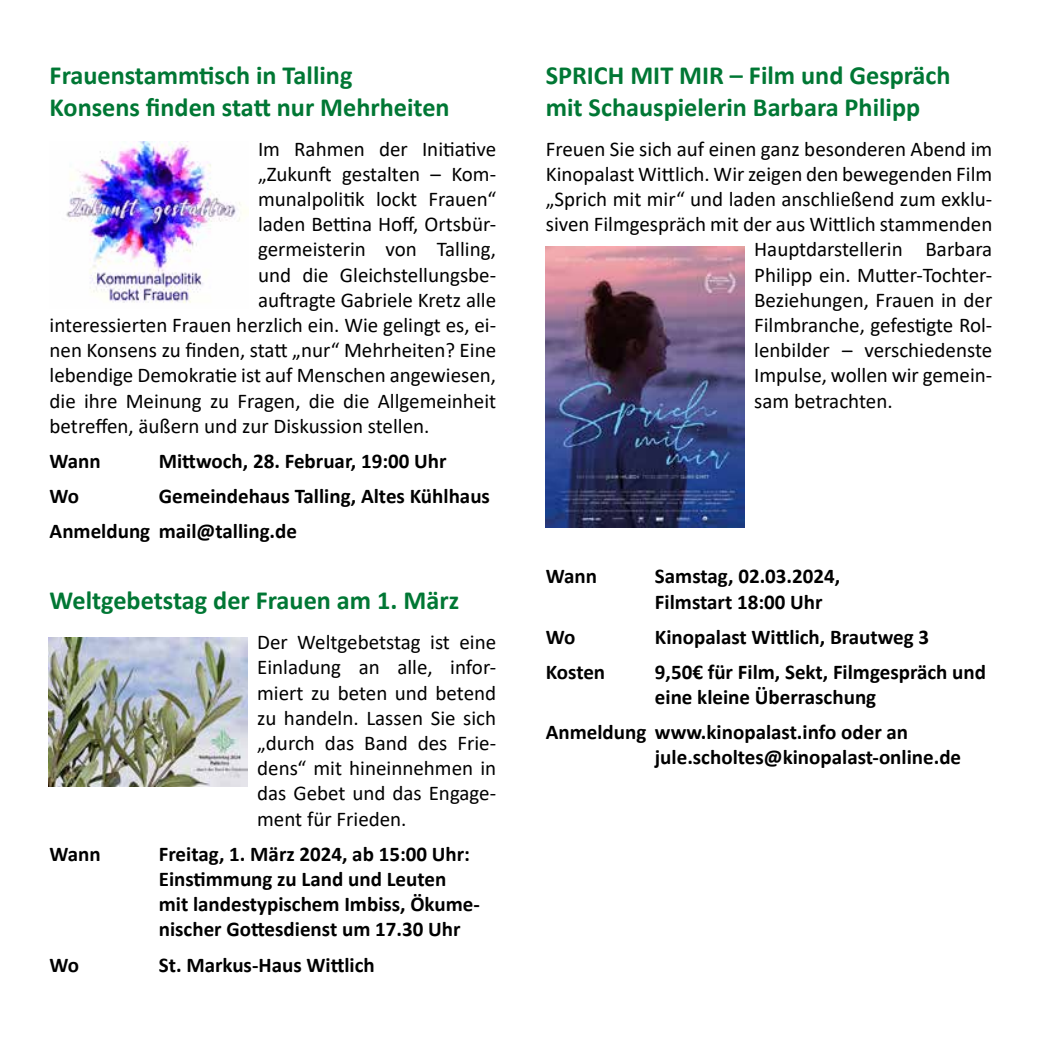
<style>
.page{position:relative;width:1042px;height:1042px;background:#fff}
.page>*{position:absolute;margin:0;border:0;box-sizing:border-box;transform-origin:0 0}
.t1{font:700 26.25px/31.5px "Calibri";color:#007734}
.t2{font:21px/25.2px "Calibri";color:#000;text-align:justify}
.t3{font:700 21px/25.2px "Calibri";color:#000}
</style>
<div class="page">
<img style="left:66px;top:141px;width:181px;height:162px">
<img style="left:49px;top:637px;width:198px;height:149px">
<img style="left:546px;top:247px;width:198px;height:280px">
<p class="t1" style="left:50px;top:59px;width:402px">Frauenstammtisch in Talling<br>Konsens finden statt nur Mehrheiten</p>
<p class="t2" style="left:258px;top:135px;width:240px">Im Rahmen der Initiative</p>
<p class="t2" style="left:258px;top:161px;width:240px">„Zukunft gestalten – Kom-</p>
<p class="t2" style="left:258px;top:186px;width:240px">munalpolitik lockt Frauen“</p>
<p class="t2" style="left:258px;top:211px;width:240px">laden Bettina Hoff, Ortsbür-</p>
<p class="t2" style="left:258px;top:236px;width:240px">germeisterin von Talling,</p>
<p class="t2" style="left:258px;top:261px;width:240px">und die Gleichstellungsbe-</p>
<p class="t2" style="left:258px;top:287px;width:240px">auftragte Gabriele Kretz alle</p>
<p class="t2" style="left:50px;top:312px;width:448px">interessierten Frauen herzlich ein. Wie gelingt es, ei-</p>
<p class="t2" style="left:50px;top:337px;width:448px">nen Konsens zu finden, statt „nur“ Mehrheiten? Eine</p>
<p class="t2" style="left:50px;top:362px;width:448px">lebendige Demokratie ist auf Menschen angewiesen,</p>
<p class="t2" style="left:50px;top:387px;width:448px">die ihre Meinung zu Fragen, die die Allgemeinheit</p>
<p class="t2" style="left:50px;top:413px;width:381px">betreffen, äußern und zur Diskussion stellen.</p>
<p class="t3" style="left:50px;top:448px;width:53px">Wann</p>
<p class="t3" style="left:159px;top:448px;width:289px">Mittwoch, 28. Februar, 19:00 Uhr</p>
<p class="t3" style="left:50px;top:483px;width:31px">Wo</p>
<p class="t3" style="left:50px;top:478px;width:442px;line-height:35.2px;text-indent:109px">Gemeindehaus Talling, Altes Kühlhaus<br>Anmeldung mail@talling.de</p>
<p class="t1" style="left:50px;top:584px;width:411px">Weltgebetstag der Frauen am 1. März</p>
<p class="t2" style="left:257px;top:629px;width:240px">Der Weltgebetstag ist eine Einladung an alle, infor&shy;miert zu beten und betend zu handeln. Lassen Sie sich „durch das Band des Frie&shy;dens“ mit hineinnehmen in das Gebet und das Engage&shy;ment für Frieden.</p>
<p class="t3" style="left:50px;top:841px;width:53px">Wann</p>
<p class="t3" style="left:159px;top:841px;width:322px">Freitag, 1. März 2024, ab 15:00 Uhr:<br>Einstimmung zu Land und Leuten mit landestypischem Imbiss, Ökume&shy;nischer Gottesdienst um 17.30 Uhr</p>
<p class="t3" style="left:50px;top:951px;width:31px">Wo</p>
<p class="t3" style="left:159px;top:951px;width:218px">St. Markus-Haus Wittlich</p>
<p class="t1" style="left:546px;top:59px;width:406px">SPRICH MIT MIR – Film und Gespräch mit Schauspielerin Barbara Philipp</p>
<p class="t2" style="left:546px;top:135px;width:448px">Freuen Sie sich auf einen ganz besonderen Abend im</p>
<p class="t2" style="left:546px;top:161px;width:448px">Kinopalast Wittlich. Wir zeigen den bewegenden Film</p>
<p class="t2" style="left:546px;top:186px;width:448px">„Sprich mit mir“ und laden anschließend zum exklu-</p>
<p class="t2" style="left:546px;top:211px;width:448px">siven Filmgespräch mit der aus Wittlich stammenden</p>
<p class="t2" style="left:754px;top:236px;width:240px">Hauptdarstellerin Barbara</p>
<p class="t2" style="left:754px;top:261px;width:240px">Philipp ein. Mutter-Tochter-</p>
<p class="t2" style="left:754px;top:287px;width:240px">Beziehungen, Frauen in der</p>
<p class="t2" style="left:754px;top:312px;width:240px">Filmbranche, gefestigte Rol-</p>
<p class="t2" style="left:754px;top:337px;width:240px">lenbilder – verschiedenste</p>
<p class="t2" style="left:754px;top:362px;width:240px">Impulse, wollen wir gemein-</p>
<p class="t2" style="left:754px;top:387px;width:140px">sam betrachten.</p>
<p class="t3" style="left:546px;top:563px;width:53px">Wann</p>
<p class="t3" style="left:655px;top:563px;width:187px">Samstag, 02.03.2024,<br>Filmstart 18:00 Uhr</p>
<p class="t3" style="left:546px;top:624px;width:31px">Wo</p>
<p class="t3" style="left:655px;top:624px;width:276px">Kinopalast Wittlich, Brautweg 3</p>
<p class="t3" style="left:546px;top:659px;width:61px">Kosten</p>
<p class="t3" style="left:655px;top:659px;width:332px">9,50€ für Film, Sekt, Filmgespräch und eine kleine Überraschung</p>
<p class="t3" style="left:655px;top:719px;width:308px;text-indent:-109px">Anmeldung www.kinopalast.info oder an jule.scholtes@kinopalast-online.de</p>
</div>
